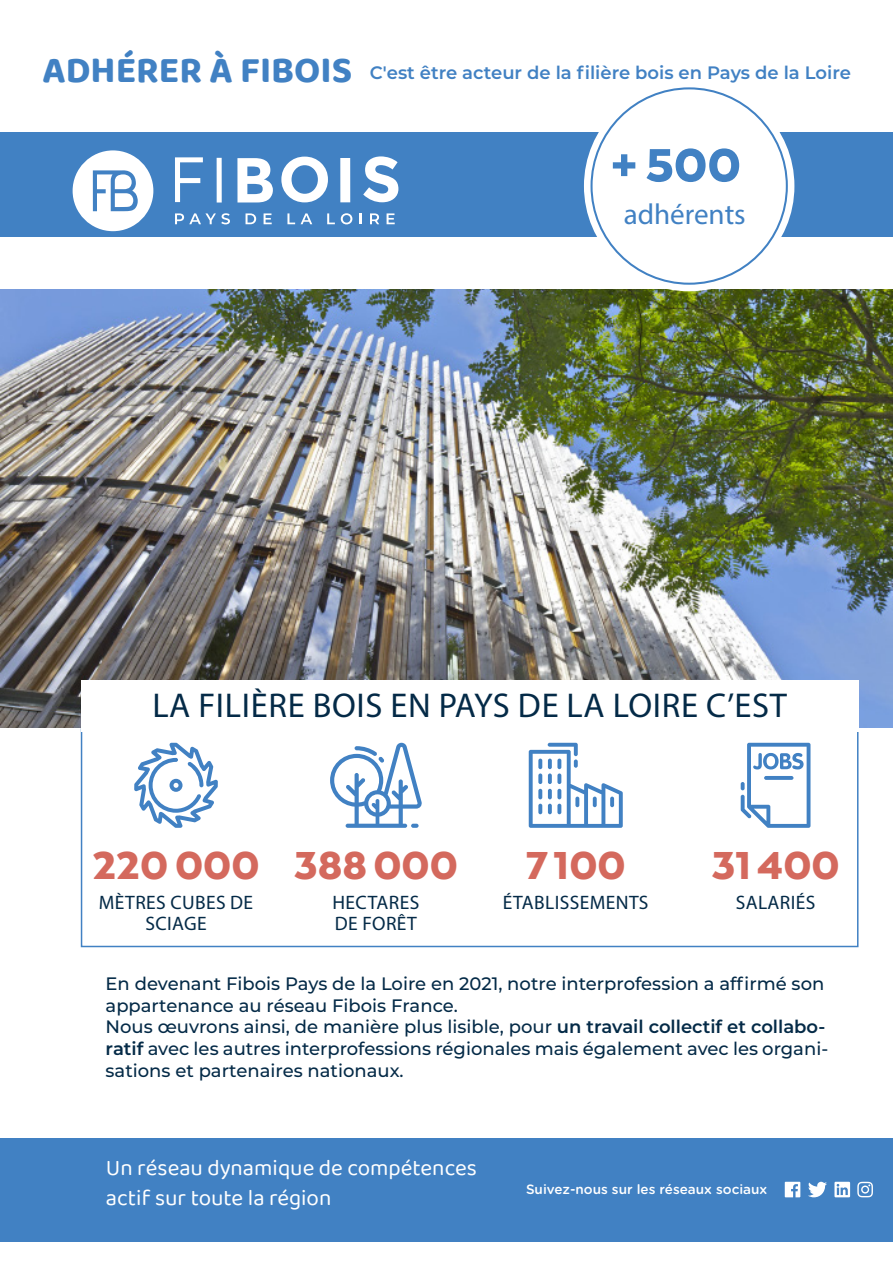
<style>
.page{position:relative;width:893px;height:1263px;background:#fff}
.page>*{position:absolute;margin:0;border:0;box-sizing:border-box;transform-origin:0 0}
.t1{font:900 53.7px "Arquitecta";color:#4181c3}
.t2{font:900 45px "Arquitecta";color:#d4695d}
.t3{font:34.5px "Myriad Pro";letter-spacing:.02em;color:#042a47}
.t4{font:29.1px "Myriad Pro";color:#4181c3}
.t5{font:22.5px/30px "Baloo 2";color:#fff}
.t6{font:19.5px/21px "Myriad Pro";letter-spacing:.02em;color:#042a47;text-align:center}
.t7{font:500 18px/21.6px "Montserrat";color:#042a47}
.t8{font:600 18px "Montserrat";color:#4181c3}
.t9{font:500 13.5px "Gotham Rounded";color:#fff}
.s1{font-family:"Baloo 2";font-weight:700;font-size:37.5px}
.s2{font-weight:600}
</style>
<div class="page">
<div style="left:0;top:133px;width:893px;height:104px;background:#4181c3"></div>
<div style="left:0;top:1138px;width:893px;height:104px;background:#4181c3"></div>
<img style="left:0;top:289px;width:893px;height:438px">
<svg style="left:175px;top:157px;width:28px;height:45px"></svg>
<svg style="left:237px;top:158px;width:36px;height:44px"></svg>
<svg style="left:281px;top:157px;width:47px;height:45px"></svg>
<div style="left:340px;top:158px;width:10px;height:44px;background:#fff"></div>
<svg style="left:363px;top:156px;width:35px;height:46px"></svg>
<svg style="left:73px;top:150px;width:80px;height:81px"></svg>
<svg style="left:175px;top:213px;width:55px;height:11px"></svg>
<svg style="left:246px;top:213px;width:10px;height:11px"></svg>
<svg style="left:264px;top:213px;width:8px;height:11px"></svg>
<svg style="left:287px;top:213px;width:8px;height:11px"></svg>
<svg style="left:301px;top:213px;width:11px;height:11px"></svg>
<svg style="left:327px;top:213px;width:8px;height:11px"></svg>
<svg style="left:341px;top:213px;width:11px;height:11px"></svg>
<svg style="left:360px;top:213px;width:2px;height:11px"></svg>
<svg style="left:370px;top:213px;width:9px;height:11px"></svg>
<svg style="left:387px;top:213px;width:8px;height:11px"></svg>
<div style="left:217px;top:158px;width:5px;height:45px;background:#fff"></div>
<div style="left:81px;top:728px;width:777px;height:219px;border:2px solid #4181c3"></div>
<div style="left:584px;top:81px;width:210px;height:210px;background:#fff;border-radius:50%"></div>
<svg style="left:741px;top:743px;width:69px;height:85px"></svg>
<svg style="left:529px;top:743px;width:94px;height:85px"></svg>
<svg style="left:330px;top:743px;width:92px;height:85px"></svg>
<svg style="left:134px;top:743px;width:84px;height:85px"></svg>
<div style="left:81px;top:680px;width:777px;height:51px;background:#fff"></div>
<svg style="left:785px;top:1182px;width:15px;height:15px"></svg>
<svg style="left:808px;top:1182px;width:19px;height:15px"></svg>
<svg style="left:834px;top:1182px;width:16px;height:15px"></svg>
<svg style="left:857px;top:1182px;width:16px;height:15px"></svg>
<p class="t8" style="left:43px;top:65px;width:810px"><span class="s1">ADHÉRER À FIBOIS</span> C'est être acteur de la filière bois en Pays de la Loire</p>
<h1 class="t1" style="left:611px;top:131px;width:131px">+ 500</h1>
<h3 class="t4" style="left:624px;top:197px;width:124px">adhérents</h3>
<h3 class="t3" style="left:152px;top:684px;width:636px">LA FILIÈRE BOIS EN PAYS DE LA LOIRE C’EST</h3>
<h2 class="t2" style="left:92px;top:837px;width:367px">220 000 388 000</h2>
<h2 class="t2" style="left:526px;top:837px;width:102px">7 100</h2>
<h2 class="t2" style="left:711px;top:837px;width:130px">31 400</h2>
<p class="t6" style="left:99px;top:892px;width:156px">MÈTRES CUBES DE<br>SCIAGE</p>
<p class="t6" style="left:332px;top:892px;width:88px;text-align:left">HECTARES<br>DE FORÊT</p>
<p class="t6" style="left:503px;top:892px;width:147px">ÉTABLISSEMENTS</p>
<p class="t6" style="left:736px;top:891px;width:81px">SALARIÉS</p>
<p class="t7" style="left:106px;top:973px;width:724px">En devenant Fibois Pays de la Loire en 2021, notre interprofession a affirmé son appartenance au réseau Fibois France.<br>Nous œuvrons ainsi, de manière plus lisible, pour <span class="s2">un travail collectif et collabo&shy;ratif</span> avec les autres interprofessions régionales mais également avec les organi&shy;sations et partenaires nationaux.</p>
<p class="t5" style="left:106px;top:1154px;width:373px">Un réseau dynamique de compétences actif sur toute la région</p>
<p class="t9" style="left:526px;top:1183px;width:243px">Suivez-nous sur les réseaux sociaux</p>
</div>
